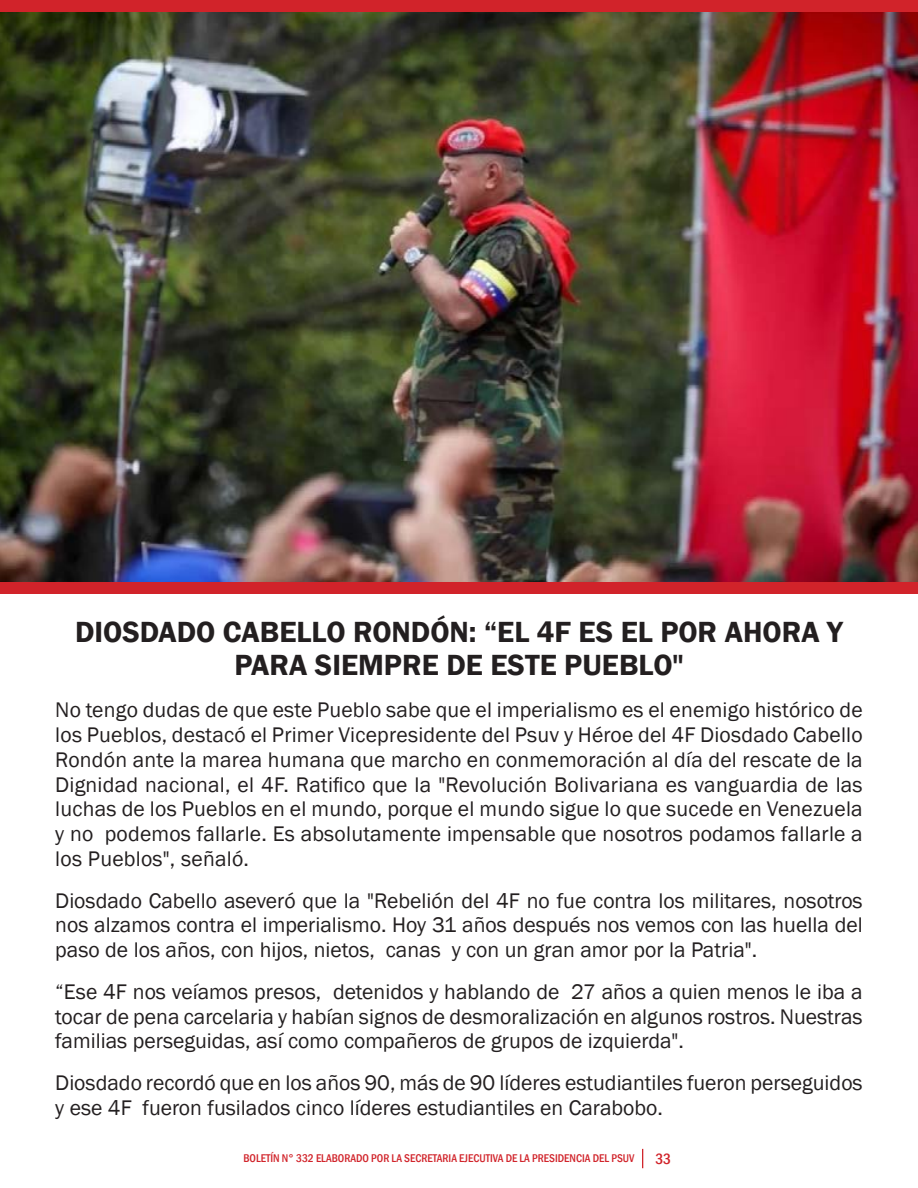
<style>
.page{position:relative;width:918px;height:1188px;background:#fff}
.page>*{position:absolute;margin:0;border:0;box-sizing:border-box;transform-origin:0 0}
.Estilo_de_párrafo_1{font:600 30px/33px "Franklin Gothic";color:#231f20;text-align:center}
.Estilo_de_párrafo_1-2{font:21.75px/24.8px "Franklin Gothic";color:#231f20;text-align:justify}
.t1{font:500 condensed 15.3px "Franklin Gothic";color:#d1232a}
.t2{font:500 condensed 11.55px "Franklin Gothic";color:#d1232a}
</style>
<div class="page">
<svg style="left:642px;top:1149px;width:1px;height:19px"></svg>
<img style="left:0;top:11px;width:918px;height:572px">
<div style="left:0;top:583px;width:918px;height:11px;background:#d1232a"></div>
<div style="left:0;top:0;width:918px;height:11px;background:#d1232a"></div>
<p class="Estilo_de_párrafo_1" style="left:75px;top:616px;width:769px">DIOSDADO CABELLO RONDÓN: “EL 4F ES EL POR AHORA Y<br>PARA SIEMPRE DE ESTE PUEBLO"</p>
<p class="Estilo_de_párrafo_1-2" style="left:55px;top:698px;width:809px">No tengo dudas de que este Pueblo sabe que el imperialismo es el enemigo histórico de los Pueblos, destacó el Primer Vicepresidente del Psuv y Héroe del 4F Diosdado Cabello Rondón ante la marea humana que marcho en conmemoración al día del rescate de la Dignidad nacional, el 4F. Ratifico que la "Revolución Bolivariana es vanguardia de las luchas de los Pueblos en el mundo, porque el mundo sigue lo que sucede en Venezuela y no podemos fallarle. Es absolutamente impensable que nosotros podamos fallarle a los Pueblos", señaló.</p>
<p class="Estilo_de_párrafo_1-2" style="left:55px;top:889px;width:809px">Diosdado Cabello aseveró que la "Rebelión del 4F no fue contra los militares, nosotros nos alzamos contra el imperialismo. Hoy 31 años después nos vemos con las huella del paso de los años, con hijos, nietos, canas y con un gran amor por la Patria".</p>
<p class="Estilo_de_párrafo_1-2" style="left:55px;top:980px;width:809px">“Ese 4F nos veíamos presos, detenidos y hablando de 27 años a quien menos le iba a tocar de pena carcelaria y habían signos de desmoralización en algunos rostros. Nuestras familias perseguidas, así como compañeros de grupos de izquierda".</p>
<p class="Estilo_de_párrafo_1-2" style="left:55px;top:1071px;width:809px">Diosdado recordó que en los años 90, más de 90 líderes estudiantiles fueron perseguidos y ese 4F fueron fusilados cinco líderes estudiantiles en Carabobo.</p>
<p class="t2" style="left:243px;top:1150px;width:393px">BOLETÍN N° 332 ELABORADO POR LA SECRETARIA EJECUTIVA DE LA PRESIDENCIA DEL PSUV</p>
<p class="t1" style="left:655px;top:1149px;width:17px">33</p>
</div>
